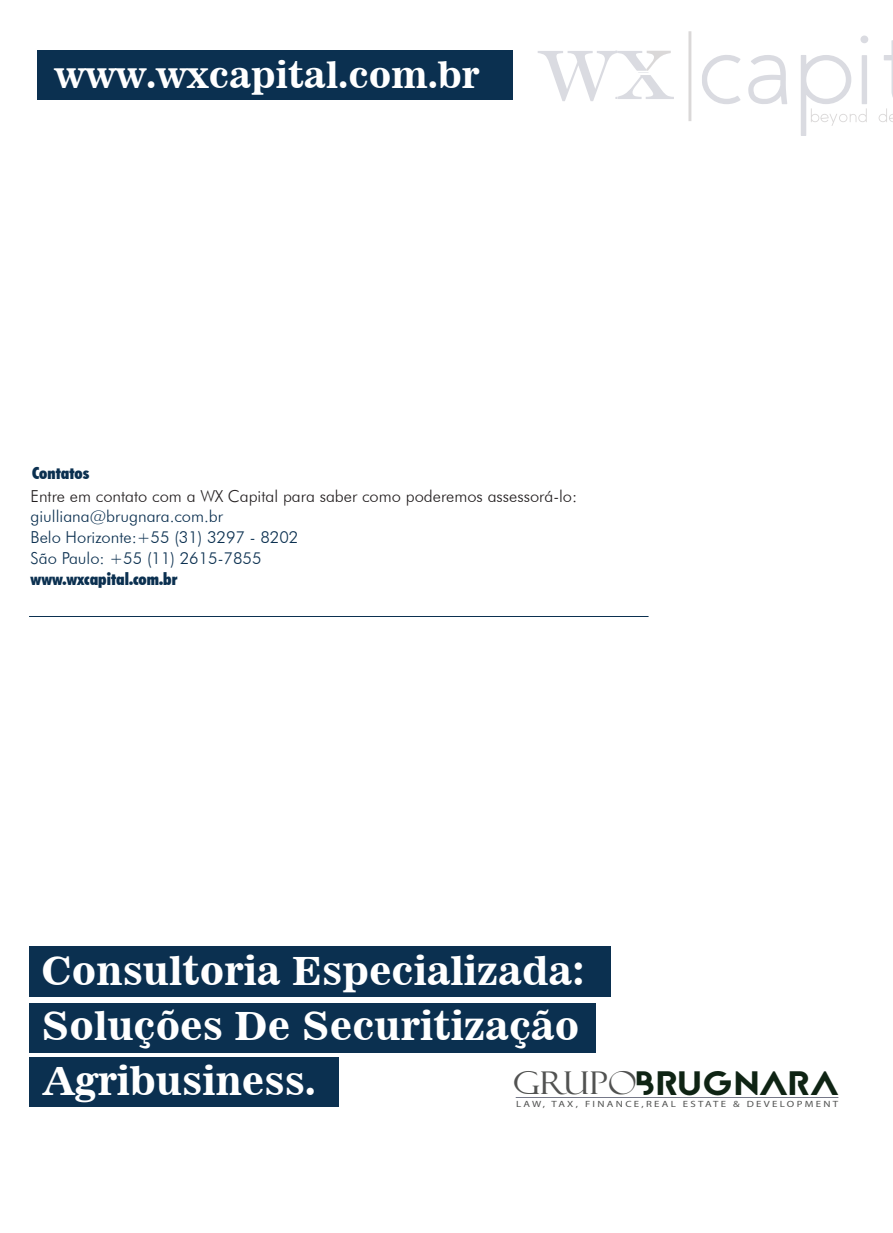
<style>
.page{position:relative;width:893px;height:1233px;background:#fff}
.page>*{position:absolute;margin:0;border:0;box-sizing:border-box;transform-origin:0 0}
.t1{font:300 115.95px "Coves";color:#dadbe1}
.t2{font:39px/55.1px "News 701 BT Bold A";color:#fff}
.t3{font:36px "News 701 BT Bold A";color:#fff}
.t4{font:33.75px "Jaapokkisubtract";letter-spacing:-.02em;color:#0f2414;scale:1.12 1}
.t5{font:300 16.5px/21px "Futura BT";color:#0b3050}
.t6{font:300 16.5px "Futura BT";color:#231f20}
.t7{font:900 condensed 16.5px "Futura BT";color:#0b3050}
.t8{font:9px "Myriad Pro";letter-spacing:.215em;color:#515251;scale:1.2 1}
.s1{font-family:"De Vinne BT Text";font-weight:400}
.s2{font-family:"Felix Titling";font-size:31.35px;color:#515251}
</style>
<div class="page">
<svg style="left:516px;top:1097px;width:322px;height:1px"></svg>
<div style="left:38px;top:50px;width:475px;height:50px;background:#0b3050"></div>
<svg style="left:688px;top:31px;width:3px;height:90px"></svg>
<hr style="left:615px;top:51px;width:2px;height:48px;background:#dadbe1">
<svg style="left:646px;top:51px;width:25px;height:20px"></svg>
<svg style="left:811px;top:108px;width:82px;height:18px"></svg>
<div style="left:29px;top:1057px;width:310px;height:50px;background:#0b3050"></div>
<div style="left:29px;top:947px;width:581px;height:50px;background:#0b3050"></div>
<div style="left:29px;top:1003px;width:566px;height:50px;background:#0b3050"></div>
<h3 class="t3" style="left:55px;top:52px;width:426px">www.wxcapital.com.br</h3>
<h1 class="t1" style="left:541px;top:-4px;width:339px"><span class="s1">wx</span> capi</h1>
<p class="t7" style="left:32px;top:463px;width:59px">Contatos</p>
<p class="t6" style="left:31px;top:486px;width:548px">Entre em contato com a WX Capital para saber como poderemos assessorá-lo:</p>
<p class="t5" style="left:31px;top:505px;width:269px">giulliana@brugnara.com.br<br>Belo Horizonte:+55 (31) 3297 - 8202<br>São Paulo: +55 (11) 2615-7855</p>
<p class="t7" style="left:31px;top:569px;width:148px">www.wxcapital.com.br</p>
<h2 class="t2" style="left:41px;top:943px;width:545px">Consultoria Especializada:<br>Soluções De Securitização<br>Agribusiness.</h2>
<h3 class="t4" style="left:513px;top:1060px;width:293px"><span class="s2">GRUPO</span>BRUGNARA</h3>
<p class="t8" style="left:516px;top:1098px;width:270px">LAW, TAX, FINANCE,REAL ESTATE &amp; DEVELOPMENT</p>
</div>
